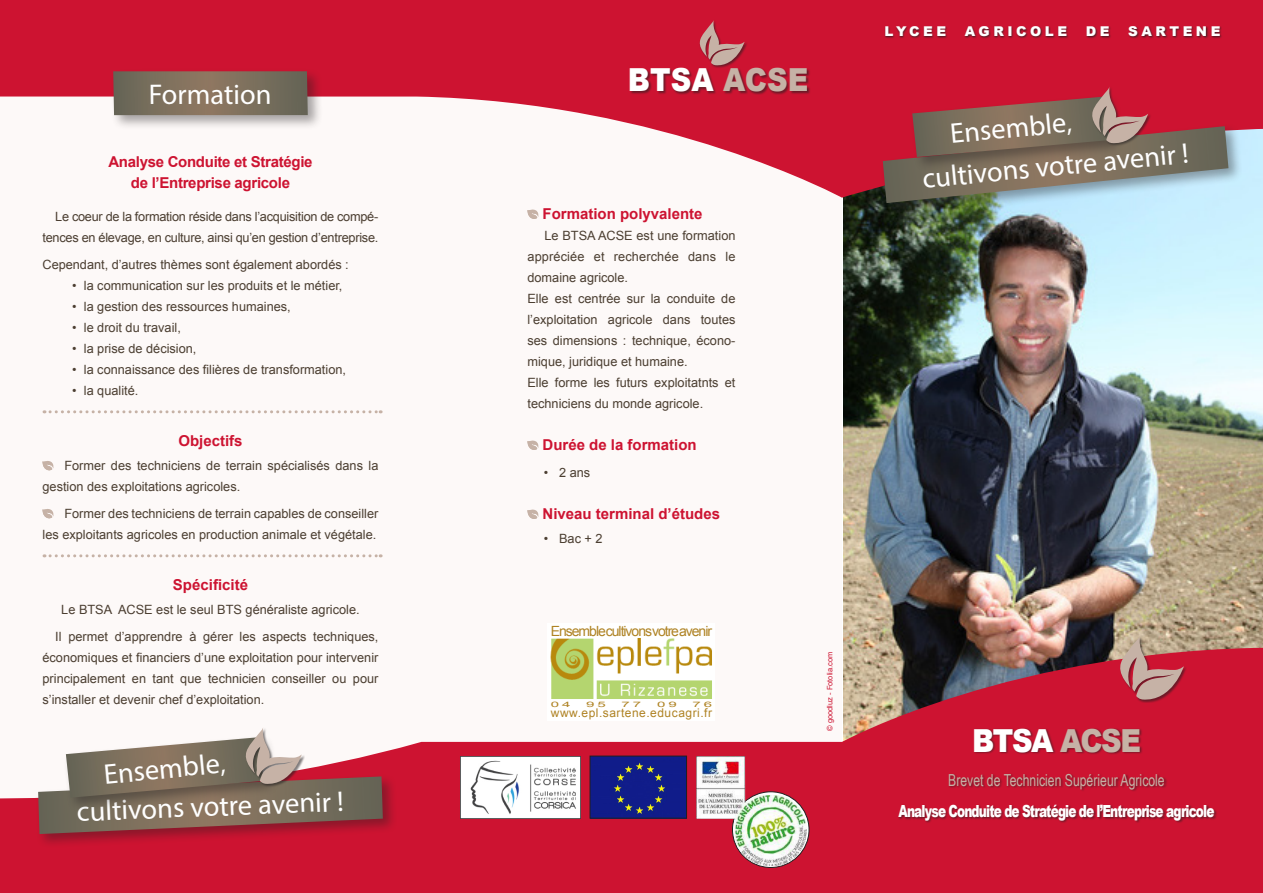
<style>
.page{position:relative;width:1263px;height:893px;background:#fff}
.page>*{position:absolute;margin:0;border:0;box-sizing:border-box;transform-origin:0 0}
.t1{font:900 31.8px "Arial";letter-spacing:-.035em;color:#fff;scale:.9 1}
.t2{font:900 31.8px "Arial";color:#fff;scale:.9 1}
.t3{font:28.5px "Myriad Pro";letter-spacing:-.01em;color:#fff}
.t4{font:900 16.65px "Arial";letter-spacing:-.07em;color:#fff;scale:.73 1}
.t5{font:16.5px "Arial Narrow";color:#c6b2a6;scale:.9 1}
.t6{font:700 15px "Arial";color:#cd1331}
.t7{font:700 15px "Arial";letter-spacing:-.02em;color:#cd1331}
.t8{font:14.1px "Arial";letter-spacing:-.075em;color:#af8324}
.t9{font:900 13.5px "Arial";letter-spacing:.26em;color:#fff}
.t10{font:12.75px/21px "Arial";color:#4b3e31;text-align:justify}
.t11{font:12.75px/21px "Arial";letter-spacing:-.02em;color:#4b3e31;text-align:right}
.t12{font:12px "Arial";letter-spacing:.04em;color:#af8324}
.t13{font:7.5px "Arial";color:#cd1331}
.t14{font:7.5px "Arial";letter-spacing:.2em;color:#af8324;scale:2 1}
.s1{font-size:25.5px}
.s2{color:#c6b2a6}
</style>
<div class="page">
<div style="left:0;top:88px;width:842px;height:710px;background:#fdf9f8"></div>
<img style="left:843px;top:198px;width:420px;height:450px">
<svg style="left:0;top:0;width:842px;height:198px;fill:#cd1331"></svg>
<svg style="left:842px;top:648px;width:421px;height:245px;background:#bd2339"></svg>
<div style="left:0;top:742px;width:842px;height:151px;background:#cd1331"></div>
<div style="left:842px;top:0;width:421px;height:198px;background:#cd1331"></div>
<div style="left:110px;top:68px;width:213px;height:62px;background:#231f20;opacity:.4"></div>
<svg style="left:113px;top:71px;width:195px;height:44px;background:#7b6d5b"></svg>
<div style="left:1120px;top:635px;width:67px;height:68px;background:#231f20;opacity:.57"></div>
<svg style="left:1119px;top:635px;width:65px;height:67px;background:#bf7573"></svg>
<div style="left:880px;top:124px;width:363px;height:94px;background:#231f20;opacity:.4"></div>
<svg style="left:883px;top:86px;width:345px;height:117px;background:#976362"></svg>
<div style="left:898px;top:728px;width:319px;height:95px;background:#231f20;opacity:.57"></div>
<div style="left:35px;top:773px;width:363px;height:76px;background:#231f20;opacity:.4"></div>
<svg style="left:38px;top:728px;width:345px;height:106px"></svg>
<svg style="left:527px;top:209px;width:12px;height:10px"></svg>
<svg style="left:527px;top:440px;width:12px;height:10px"></svg>
<svg style="left:527px;top:509px;width:12px;height:10px"></svg>
<svg style="left:44px;top:410px;width:337px;height:3px"></svg>
<svg style="left:42px;top:461px;width:12px;height:10px"></svg>
<svg style="left:42px;top:509px;width:12px;height:10px"></svg>
<svg style="left:44px;top:554px;width:337px;height:3px"></svg>
<svg style="left:550px;top:638px;width:162px;height:61px"></svg>
<img style="left:590px;top:758px;width:97px;height:61px">
<img style="left:696px;top:756px;width:111px;height:110px">
<img style="left:460px;top:756px;width:120px;height:63px">
<div style="left:590px;top:756px;width:97px;height:62px;border:1px solid #231f20"></div>
<div style="left:884px;top:26px;width:338px;height:13px;background:#231f20;opacity:.81"></div>
<div style="left:699px;top:20px;width:49px;height:49px;background:#231f20;opacity:.57"></div>
<svg style="left:699px;top:20px;width:45px;height:47px;background:#c24f5c"></svg>
<div style="left:630px;top:68px;width:180px;height:27px;background:#231f20;opacity:.57"></div>
<p class="t3" style="left:149px;top:77px;width:125px">Formation</p>
<p class="t7" style="left:108px;top:152px;width:206px">Analyse Conduite et Stratégie</p>
<p class="t7" style="left:131px;top:173px;width:160px">de l’Entreprise agricole</p>
<p class="t11" style="left:43px;top:206px;width:337px">Le coeur de la formation réside dans l’acquisition de compé&shy;tences en élevage, en culture, ainsi qu’en gestion d’entreprise.</p>
<p class="t10" style="left:43px;top:254px;width:308px">Cependant, d’autres thèmes sont également abordés :</p>
<p class="t10" style="left:72px;top:275px;width:272px">• la communication sur les produits et le métier,</p>
<p class="t10" style="left:72px;top:296px;width:220px">• la gestion des ressources humaines,</p>
<p class="t10" style="left:72px;top:317px;width:110px">• le droit du travail,</p>
<p class="t10" style="left:72px;top:338px;width:126px">• la prise de décision,</p>
<p class="t10" style="left:72px;top:359px;width:275px">• la connaissance des filières de transformation,</p>
<p class="t10" style="left:72px;top:380px;width:68px">• la qualité.</p>
<p class="t6" style="left:178px;top:431px;width:66px">Objectifs</p>
<p class="t10" style="left:43px;top:455px;width:337px;text-indent:22px">Former des techniciens de terrain spécialisés dans la gestion des exploitations agricoles.</p>
<p class="t10" style="left:43px;top:503px;width:337px;text-align:right">Former des techniciens de terrain capables de conseiller<br>les exploitants agricoles en production animale et végétale.</p>
<p class="t6" style="left:173px;top:575px;width:77px">Spécificité</p>
<p class="t10" style="left:61px;top:599px;width:300px">Le BTSA ACSE est le seul BTS généraliste agricole.</p>
<p class="t10" style="left:43px;top:626px;width:337px;text-indent:13px">Il permet d’apprendre à gérer les aspects techniques, économiques et financiers d’une exploitation pour intervenir principalement en tant que technicien conseiller ou pour s’installer et devenir chef d’exploitation.</p>
<p class="t3" style="left:102px;top:757px;width:123px;rotate:-6deg">Ensemble<span class="s1">,</span></p>
<p class="t3" style="left:76px;top:793px;width:268px;rotate:-2deg">cultivons votre avenir !</p>
<p class="t2" style="left:628px;top:57px;width:202px">BTSA <span class="s2">ACSE</span></p>
<p class="t6" style="left:543px;top:204px;width:162px">Formation polyvalente</p>
<p class="t10" style="left:527px;top:225px;width:210px;text-indent:17px">Le BTSA ACSE est une formation appréciée et recherchée dans le domaine agricole.</p>
<p class="t10" style="left:527px;top:288px;width:210px">Elle est centrée sur la conduite de l’exploitation agricole dans toutes ses dimensions : technique, écono&shy;mique, juridique et humaine.</p>
<p class="t10" style="left:527px;top:372px;width:210px">Elle forme les futurs exploitatnts et techniciens du monde agricole.</p>
<p class="t6" style="left:543px;top:435px;width:156px">Durée de la formation</p>
<p class="t10" style="left:544px;top:462px;width:48px">• 2 ans</p>
<p class="t6" style="left:543px;top:504px;width:179px">Niveau terminal d’études</p>
<p class="t10" style="left:544px;top:528px;width:60px">• Bac + 2</p>
<p class="t8" style="left:551px;top:622px;width:163px">Ensemble cultivons votre avenir</p>
<p class="t14" style="left:551px;top:699px;width:11px">04</p>
<p class="t14" style="left:586px;top:699px;width:11px">95</p>
<p class="t14" style="left:622px;top:699px;width:11px">77</p>
<p class="t14" style="left:657px;top:699px;width:11px">09</p>
<p class="t14" style="left:692px;top:699px;width:11px">76</p>
<p class="t12" style="left:551px;top:705px;width:163px">www.epl.sartene.educagri.fr</p>
<p class="t13" style="left:825px;top:731px;width:81px;rotate:-90deg">© goodluz - Fotolia.com</p>
<p class="t9" style="left:884px;top:22px;width:63px">LYCEE</p>
<p class="t9" style="left:965px;top:22px;width:104px">AGRICOLE</p>
<p class="t9" style="left:1086px;top:22px;width:25px">D E</p>
<p class="t9" style="left:1128px;top:22px;width:94px">SARTENE</p>
<p class="t3" style="left:948px;top:117px;width:123px;rotate:-6deg">Ensemble<span class="s1">,</span></p>
<p class="t3" style="left:921px;top:162px;width:268px;rotate:-6deg">cultivons votre avenir !</p>
<p class="t1" style="left:972px;top:717px;width:189px">BTSA <span class="s2">ACSE</span></p>
<p class="t5" style="left:948px;top:768px;width:242px">Brevet de Technicien Supérieur Agricole</p>
<p class="t4" style="left:898px;top:799px;width:434px">Analyse Conduite de Stratégie de l’Entreprise agricole</p>
</div>
